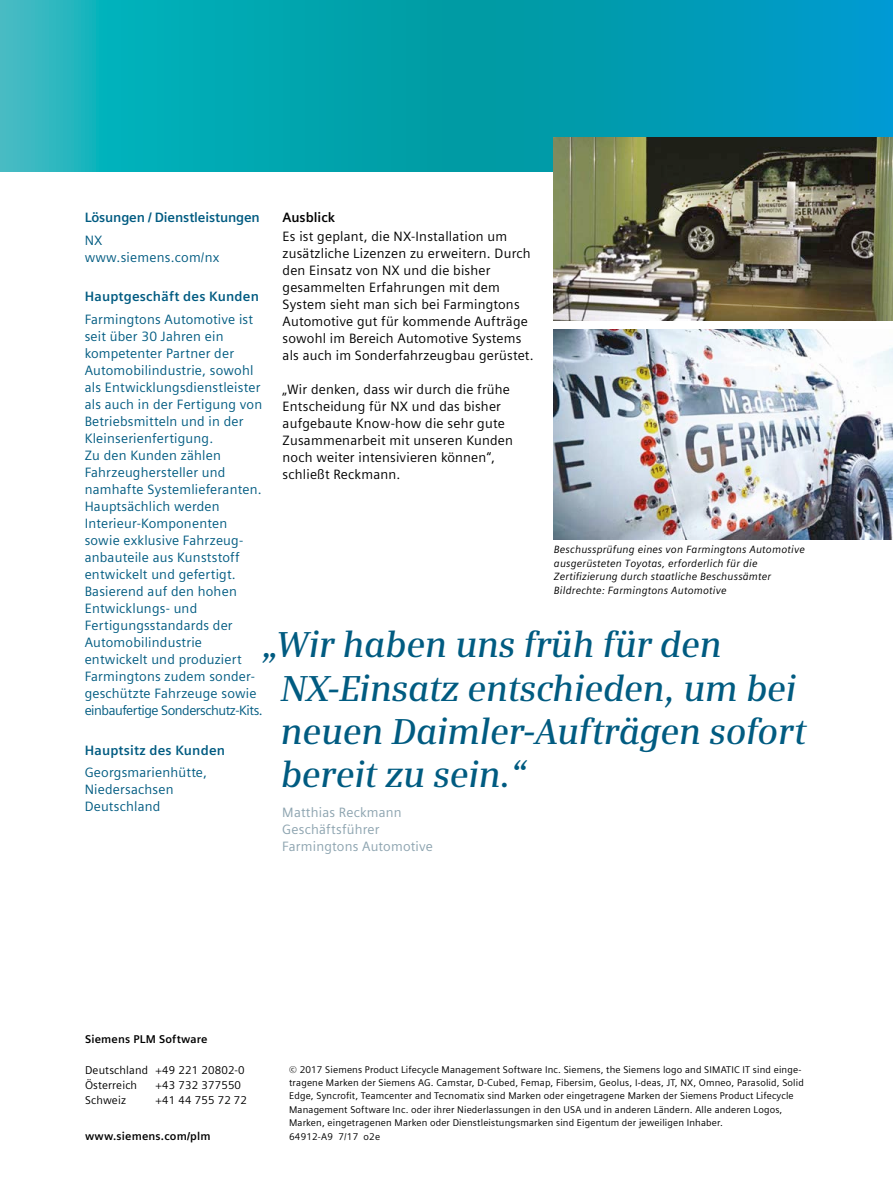
<style>
.page{position:relative;width:893px;height:1191px;background:#fff}
.page>*{position:absolute;margin:0;border:0;box-sizing:border-box;transform-origin:0 0}
.t1{font:italic 600 36px/43.2px "Siemens Serif";letter-spacing:-.01em;color:#005b81}
.t2{font:13.5px/17px "Siemens Sans Global";letter-spacing:.015em;color:#005b81}
.t3{font:13.5px/17px "Siemens Sans Global";letter-spacing:.015em;color:#000}
.t4{font:13.5px/17px "Siemens Sans Global";letter-spacing:.015em;color:#8ca3af}
.t5{font:700 13.5px "Siemens Sans Global";letter-spacing:.01em;color:#005b81}
.t6{font:700 13.5px "Siemens Sans Global";letter-spacing:-.01em;color:#005b81}
.t7{font:700 13.5px "Siemens Sans Global";color:#000}
.t8{font:11.25px/14.9px "Siemens Sans Global";letter-spacing:.015em;color:#000}
.t9{font:700 11.25px "Siemens Sans Global";letter-spacing:.015em;color:#000}
.t10{font:italic 10.5px/13.5px "Siemens Sans Global";letter-spacing:.015em;color:#000}
.t11{font:9.75px/13px "Siemens Sans Global";letter-spacing:.015em;color:#000}
</style>
<div class="page">
<svg style="left:0;top:0;width:893px;height:171px;background:#05a3b4"></svg>
<img style="left:554px;top:137px;width:339px;height:183px">
<img style="left:554px;top:329px;width:339px;height:210px">
<p class="t7" style="left:283px;top:209px;width:54px">Ausblick</p>
<p class="t3" style="left:283px;top:228px;width:252px">Es ist geplant, die NX-Installation um zusätzliche Lizenzen zu erweitern. Durch den Einsatz von NX und die bisher gesammelten Erfahrungen mit dem System sieht man sich bei Farmingtons Automotive gut für kommende Aufträge sowohl im Bereich Automotive Systems als auch im Sonderfahrzeugbau gerüstet.</p>
<p class="t3" style="left:283px;top:381px;width:232px">„Wir denken, dass wir durch die frühe<br>Entscheidung für NX und das bisher aufgebaute Know-how die sehr gute<br>Zusammenarbeit mit unseren Kunden noch weiter intensivieren können“, schließt Reckmann.</p>
<p class="t6" style="left:85px;top:210px;width:177px">Lösungen / Dienstleistungen</p>
<p class="t2" style="left:85px;top:232px;width:136px">NX www.siemens.com/nx</p>
<p class="t5" style="left:85px;top:289px;width:176px">Hauptgeschäft des Kunden</p>
<p class="t2" style="left:85px;top:311px;width:180px">Farmingtons Automotive ist seit über 30 Jahren ein kompetenter Partner der<br>Automobilindustrie, sowohl als Entwicklungsdienstleister als auch in der Fertigung von<br>Betriebsmitteln und in der<br>Kleinserienfertigung.<br>Zu den Kunden zählen<br>Fahrzeughersteller und namhafte Systemlieferanten.<br>Hauptsächlich werden<br>Interieur-Komponenten sowie exklusive Fahrzeug&shy;anbauteile aus Kunststoff entwickelt und gefertigt.<br>Basierend auf den hohen<br>Entwicklungs- und<br>Fertigungsstandards der<br>Automobilindustrie entwickelt und produziert<br>Farmingtons zudem sonder&shy;geschützte Fahrzeuge sowie einbaufertige Sonderschutz-Kits.</p>
<p class="t5" style="left:85px;top:742px;width:142px">Hauptsitz des Kunden</p>
<p class="t2" style="left:85px;top:764px;width:124px">Georgsmarienhütte,<br>Niedersachsen<br>Deutschland</p>
<p class="t10" style="left:554px;top:543px;width:252px">Beschussprüfung eines von Farmingtons Automotive ausgerüsteten Toyotas, erforderlich für die Zertifizierung durch staatliche Beschussämter Bildrechte: Farmingtons Automotive</p>
<h1 class="t1" style="left:281px;top:623px;width:527px;text-indent:-18px">„Wir haben uns früh für den<br>NX-Einsatz entschieden, um bei neuen Daimler-Aufträgen sofort bereit zu sein.“</h1>
<p class="t4" style="left:282px;top:804px;width:152px">Matthias Reckmann<br>Geschäftsführer<br>Farmingtons Automotive</p>
<p class="t9" style="left:85px;top:1033px;width:124px">Siemens PLM Software</p>
<p class="t8" style="left:85px;top:1063px;width:161px">Deutschland +49 221 20802-0<br>Österreich</p>
<p class="t8" style="left:156px;top:1078px;width:87px">+43 732 377550</p>
<p class="t8" style="left:85px;top:1093px;width:42px">Schweiz</p>
<p class="t8" style="left:156px;top:1093px;width:93px">+41 44 755 72 72</p>
<p class="t11" style="left:289px;top:1063px;width:516px">© 2017 Siemens Product Lifecycle Management Software Inc. Siemens, the Siemens logo and SIMATIC IT sind einge&shy;tragene Marken der Siemens AG. Camstar, D-Cubed, Femap, Fibersim, Geolus, I-deas, JT, NX, Omneo, Parasolid, Solid Edge, Syncrofit, Teamcenter and Tecnomatix sind Marken oder eingetragene Marken der Siemens Product Lifecycle Management Software Inc. oder ihrer Niederlassungen in den USA und in anderen Ländern. Alle anderen Logos, Marken, eingetragenen Marken oder Dienstleistungsmarken sind Eigentum der jeweiligen Inhaber.</p>
<p class="t9" style="left:85px;top:1130px;width:127px">www.siemens.com/plm</p>
<p class="t11" style="left:289px;top:1131px;width:92px">64912-A9 7/17 o2e</p>
</div>
